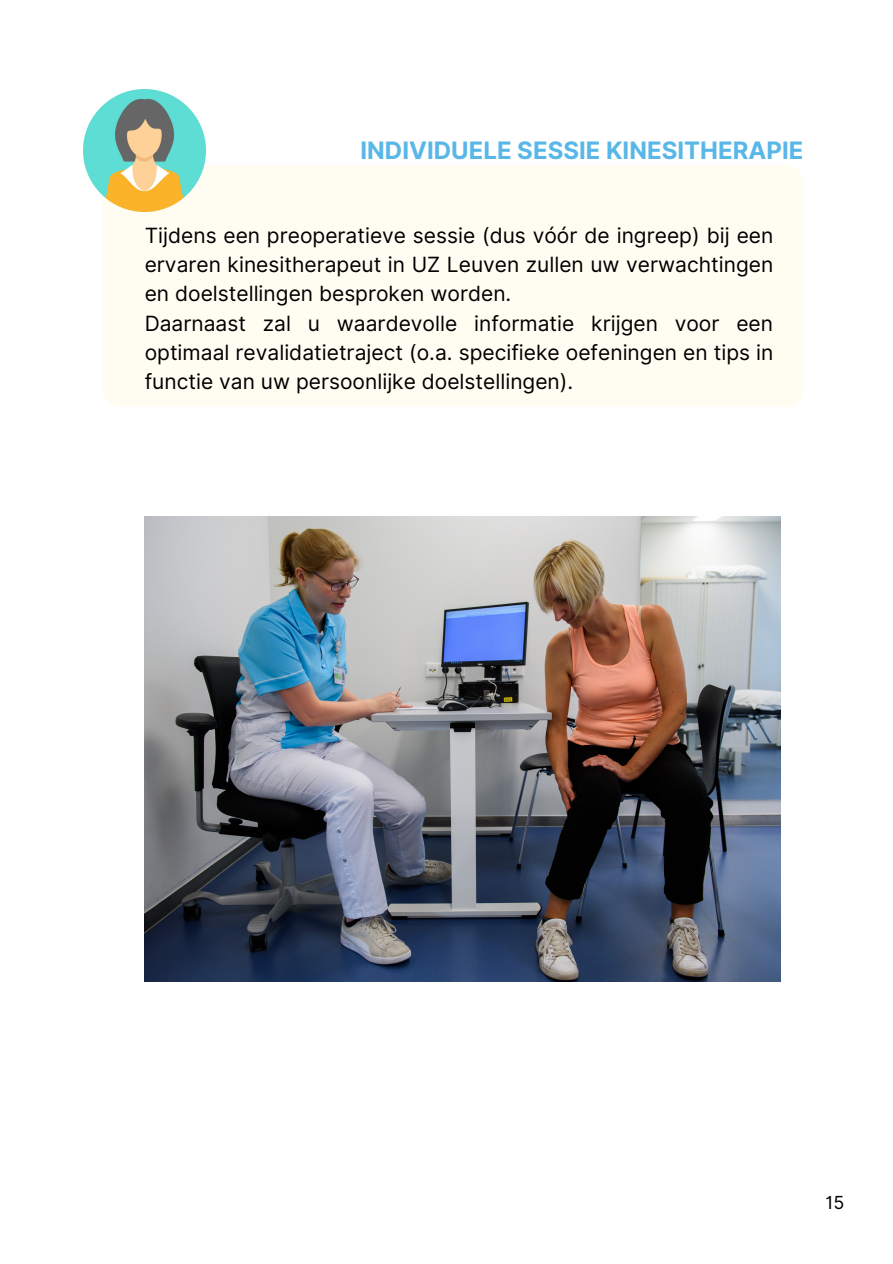
<style>
.page{position:relative;width:893px;height:1264px;background:#fff}
.page>*{position:absolute;margin:0;border:0;box-sizing:border-box;transform-origin:0 0}
.t1{font:700 24px "Inter";color:#59b7e7}
.t2{font:21px/29.2px "Inter";color:#000}
.t3{font:18px "Inter";color:#000}
</style>
<div class="page">
<div style="left:103px;top:165px;width:700px;height:242px;background:#fffcf2;border-radius:17px"></div>
<img style="left:83px;top:89px;width:123px;height:123px">
<img style="left:145px;top:516px;width:635px;height:465px">
<p class="t1" style="left:360px;top:136px;width:444px">INDIVIDUELE SESSIE KINESITHERAPIE</p>
<p class="t2" style="left:145px;top:221px;width:630px">Tijdens een preoperatieve sessie (dus vóór de ingreep) bij een ervaren kinesitherapeut in UZ Leuven zullen uw verwachtingen en doelstellingen besproken worden.<br>Daarnaast zal u waardevolle informatie krijgen voor een optimaal revalidatietraject (o.a. specifieke oefeningen en tips in functie van uw persoonlijke doelstellingen).</p>
<p class="t3" style="left:825px;top:1191px;width:20px">15</p>
</div>
